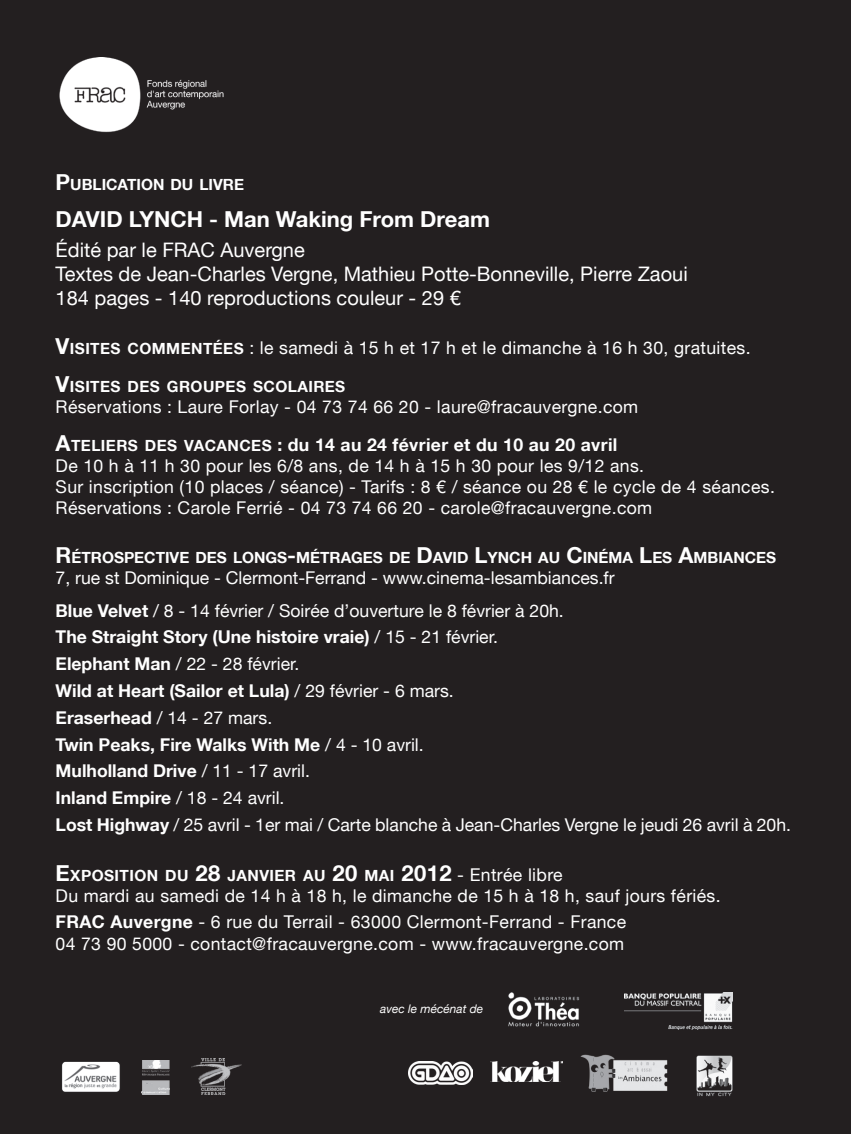
<style>
.page{position:relative;width:851px;height:1134px;background:#fff}
.page>*{position:absolute;margin:0;border:0;box-sizing:border-box;transform-origin:0 0}
.t1{font:700 22px "Helvetica Neue LT";color:#fff}
.t2{font:20px "Helvetica Neue LT";color:#fff}
.t3{font:17.6px "Helvetica Neue LT";letter-spacing:.02em;color:#fff}
.t4{font:17.6px "Helvetica Neue LT";color:#fff}
.t5{font:700 17.6px "Helvetica Neue LT";color:#fff}
.t6{font:700 17.6px "Helvetica Neue LT";letter-spacing:.02em;color:#fff}
.t7{font:700 15.4px "Helvetica Neue LT";color:#fff}
.t8{font:700 15.4px "Helvetica Neue LT";letter-spacing:.03em;color:#fff}
.t9{font:italic 12px "Helvetica Neue LT";color:#fff}
.s1{font-size:22px}
.s2{font-weight:700;font-size:22px}
.s3{font-weight:700;font-size:15.4px}
.s4{font-size:15.4px}
.s5{font-weight:700}
.s6{font-weight:400}
.s7{font-weight:400;font-size:17.6px}
</style>
<div class="page">
<div style="left:0;top:0;width:850px;height:1134px;background:#231f20"></div>
<img style="left:59px;top:57px;width:165px;height:76px">
<img style="left:62px;top:1061px;width:58px;height:31px">
<img style="left:141px;top:1060px;width:28px;height:35px">
<img style="left:624px;top:992px;width:108px;height:37px">
<img style="left:508px;top:992px;width:72px;height:35px">
<img style="left:490px;top:1062px;width:72px;height:19px">
<img style="left:580px;top:1054px;width:88px;height:37px">
<img style="left:696px;top:1055px;width:37px;height:42px">
<img style="left:191px;top:1059px;width:51px;height:36px">
<img style="left:408px;top:1061px;width:64px;height:23px">
<p class="t7" style="left:56px;top:174px;width:190px"><span class="s1">P</span>UBLICATION DU LIVRE</p>
<p class="t1" style="left:56px;top:206px;width:436px">DAVID LYNCH - Man Waking From Dream</p>
<p class="t2" style="left:56px;top:238px;width:251px">Édité par le FRAC Auvergne</p>
<p class="t2" style="left:56px;top:262px;width:633px">Textes de Jean-Charles Vergne, Mathieu Potte-Bonneville, Pierre Zaoui</p>
<p class="t2" style="left:56px;top:286px;width:406px">184 pages - 140 reproductions couleur - 29 €</p>
<p class="t3" style="left:56px;top:337px;width:696px"><span class="s2">V</span><span class="s3">ISITES COMMENTÉES</span> : le samedi à 15 h et 17 h et le dimanche à 16 h 30, gratuites.</p>
<p class="t8" style="left:56px;top:377px;width:291px"><span class="s1">V</span>ISITES DES GROUPES SCOLAIRES</p>
<p class="t3" style="left:56px;top:396px;width:584px">Réservations : Laure Forlay - 04 73 74 66 20 - laure@fracauvergne.com</p>
<p class="t6" style="left:56px;top:433px;width:563px"><span class="s1">A</span><span class="s4">TELIERS DES VACANCES</span> : du 14 au 24 février et du 10 au 20 avril</p>
<p class="t3" style="left:56px;top:455px;width:590px">De 10 h à 11 h 30 pour les 6/8 ans, de 14 h à 15 h 30 pour les 9/12 ans.</p>
<p class="t3" style="left:56px;top:476px;width:720px">Sur inscription (10 places / séance) - Tarifs : 8 € / séance ou 28 € le cycle de 4 séances.</p>
<p class="t3" style="left:56px;top:497px;width:598px">Réservations : Carole Ferrié - 04 73 74 66 20 - carole@fracauvergne.com</p>
<p class="t7" style="left:56px;top:548px;width:722px"><span class="s1">R</span>ÉTROSPECTIVE DES LONGS<span class="s1">-</span>MÉTRAGES DE <span class="s1">D</span>AVID <span class="s1">L</span>YNCH AU <span class="s1">C</span>INÉMA <span class="s1">L</span>ES <span class="s1">A</span>MBIANCES</p>
<p class="t4" style="left:56px;top:567px;width:560px">7, rue st Dominique - Clermont-Ferrand - www.cinema-lesambiances.fr</p>
<p class="t4" style="left:56px;top:600px;width:509px"><span class="s5">Blue Velvet</span> / 8 - 14 février / Soirée d’ouverture le 8 février à 20h.</p>
<p class="t5" style="left:56px;top:626px;width:444px">The Straight Story (Une histoire vraie) <span class="s6">/ 15 - 21 février.</span></p>
<p class="t4" style="left:56px;top:653px;width:245px"><span class="s5">Elephant Man</span> / 22 - 28 février.</p>
<p class="t5" style="left:56px;top:680px;width:399px">Wild at Heart (Sailor et Lula) <span class="s6">/ 29 février - 6 mars.</span></p>
<p class="t3" style="left:56px;top:707px;width:218px"><span class="s5">Eraserhead</span> / 14 - 27 mars.</p>
<p class="t5" style="left:56px;top:733px;width:369px">Twin Peaks, Fire Walks With Me <span class="s6">/ 4 - 10 avril.</span></p>
<p class="t5" style="left:56px;top:760px;width:256px">Mulholland Drive <span class="s6">/ 11 - 17 avril.</span></p>
<p class="t5" style="left:56px;top:787px;width:230px">Inland Empire <span class="s6">/ 18 - 24 avril.</span></p>
<p class="t4" style="left:56px;top:815px;width:736px"><span class="s5">Lost Highway</span> / 25 avril - 1er mai / Carte blanche à Jean-Charles Vergne le jeudi 26 avril à 20h.</p>
<p class="t8" style="left:56px;top:865px;width:508px"><span class="s1">E</span>XPOSITION DU <span class="s1">28</span> JANVIER AU <span class="s1">20</span> MAI <span class="s1">2012</span> <span class="s7">- Entrée libre</span></p>
<p class="t3" style="left:56px;top:885px;width:666px">Du mardi au samedi de 14 h à 18 h, le dimanche de 15 h à 18 h, sauf jours fériés.</p>
<p class="t3" style="left:56px;top:912px;width:572px"><span class="s5">FRAC Auvergne</span> - 6 rue du Terrail - 63000 Clermont-Ferrand - France</p>
<p class="t3" style="left:56px;top:933px;width:570px">04 73 90 5000 - contact@fracauvergne.com - www.fracauvergne.com</p>
<p class="t9" style="left:380px;top:1002px;width:105px">avec le mécénat de</p>
</div>
